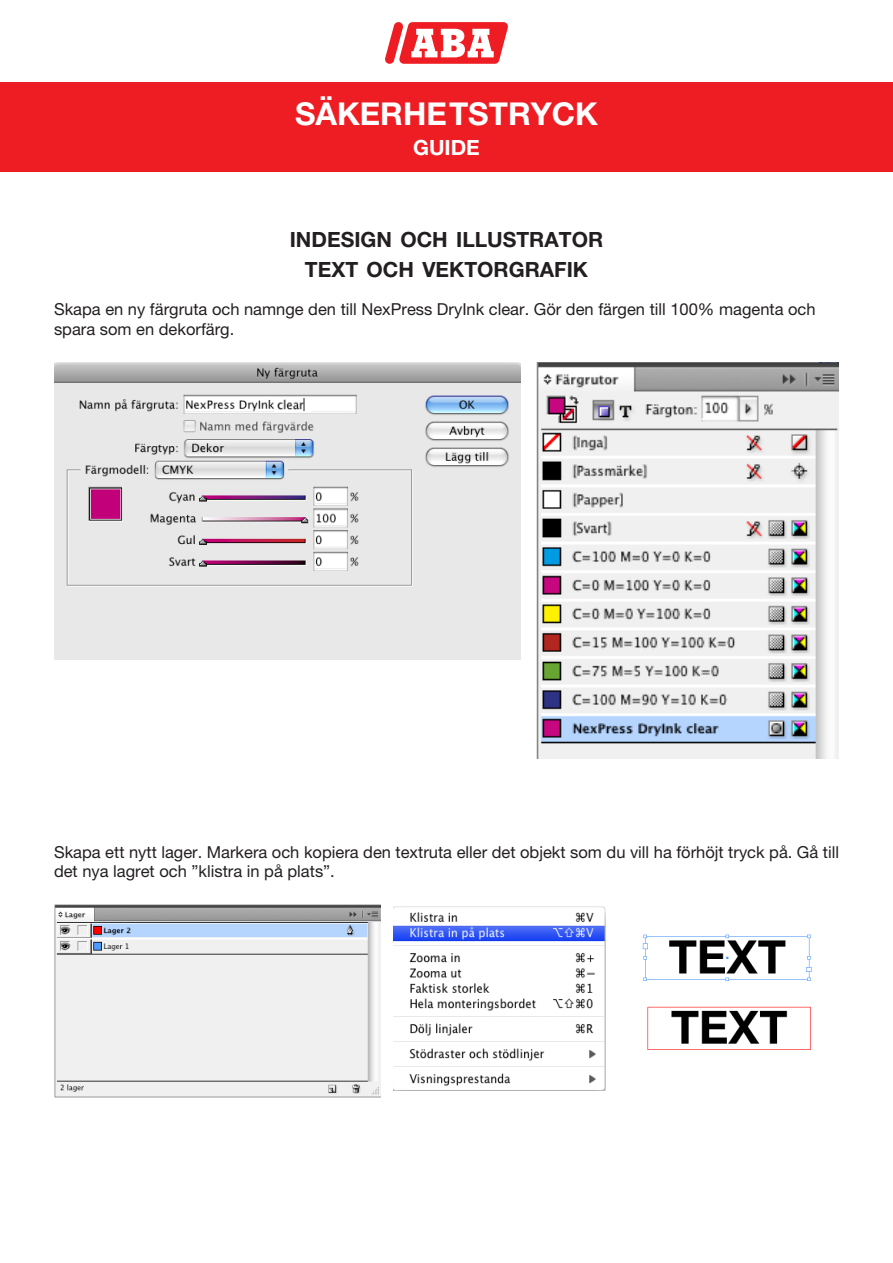
<style>
.page{position:relative;width:893px;height:1263px;background:#fff}
.page>*{position:absolute;margin:0;border:0;box-sizing:border-box;transform-origin:0 0}
.t1{font:700 31.5px "Helvetica Neue";color:#fff}
.t2{font:700 21px/30px "Helvetica Neue";color:#231f20;text-align:center}
.t3{font:700 21px "Helvetica Neue";color:#fff}
.t4{font:16.5px/19.5px "Helvetica Neue";color:#231f20}
</style>
<div class="page">
<div style="left:0;top:82px;width:893px;height:89px;background:#ee1d23"></div>
<img style="left:54px;top:363px;width:466px;height:297px">
<svg style="left:385px;top:22px;width:123px;height:42px"></svg>
<img style="left:54px;top:904px;width:326px;height:193px">
<img style="left:393px;top:906px;width:213px;height:185px">
<img style="left:642px;top:934px;width:170px;height:47px">
<img style="left:647px;top:1006px;width:164px;height:44px">
<div style="left:276px;top:398px;width:68px;height:12px;background:#fff"></div>
<img style="left:275px;top:398px;width:35px;height:13px">
<img style="left:537px;top:363px;width:302px;height:395px">
<h1 class="t1" style="left:295px;top:95px;width:304px">SÄKERHETSTRYCK</h1>
<p class="t3" style="left:413px;top:135px;width:68px">GUIDE</p>
<p class="t2" style="left:290px;top:224px;width:315px">INDESIGN OCH ILLUSTRATOR<br>TEXT OCH VEKTORGRAFIK</p>
<p class="t4" style="left:54px;top:299px;width:763px">Skapa en ny färgruta och namnge den till NexPress DryInk clear. Gör den färgen till 100% magenta och spara som en dekorfärg.</p>
<p class="t4" style="left:54px;top:842px;width:787px">Skapa ett nytt lager. Markera och kopiera den textruta eller det objekt som du vill ha förhöjt tryck på. Gå till det nya lagret och ”klistra in på plats”.</p>
</div>
